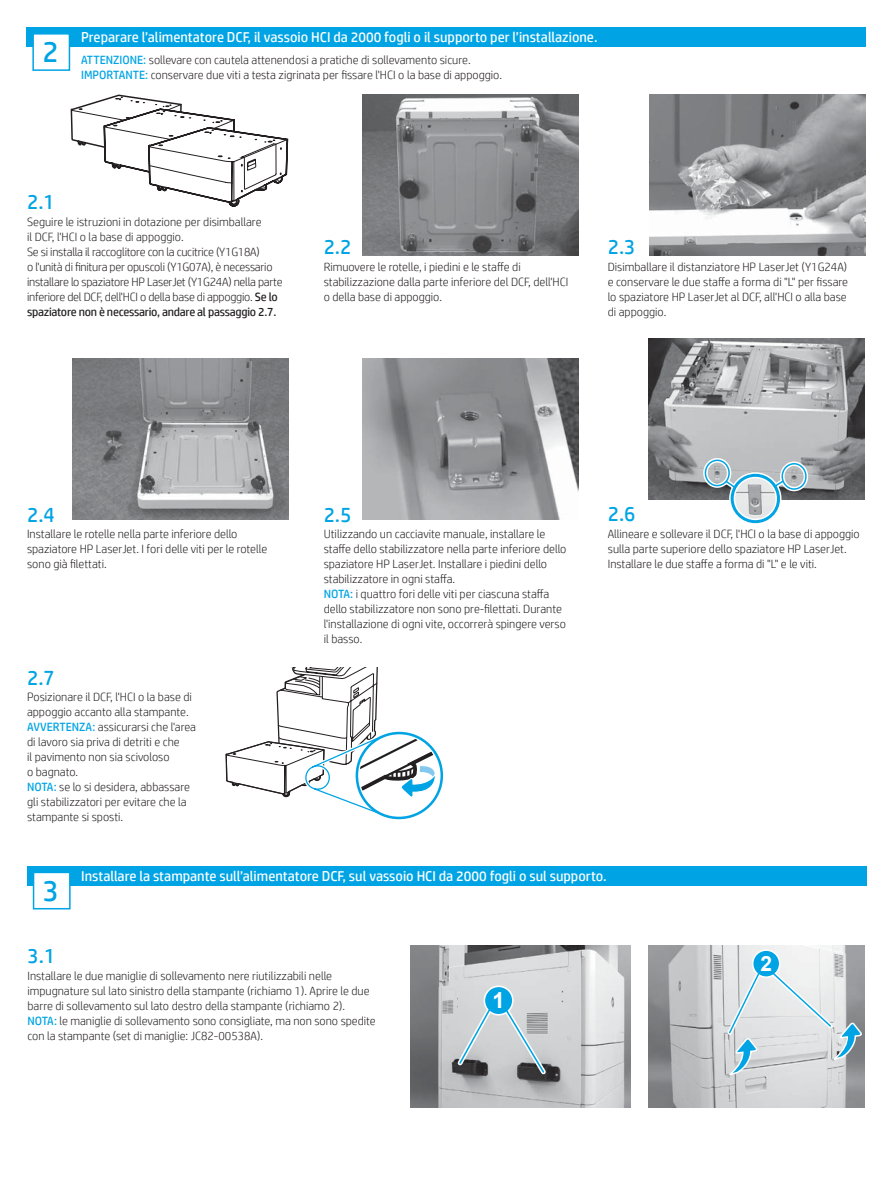
<style>
.page{position:relative;width:893px;height:1188px;background:#fff}
.page>*{position:absolute;margin:0;border:0;box-sizing:border-box;transform-origin:0 0}
.t1{font:30px "HP Simplified";color:#00a4e4}
.t2{font:21px "HP Simplified";color:#00a4e4}
.t3{font:14.25px "HP Simplified";color:#fff}
.t4{font:300 12px/15px "HP Simplified";color:#231f20}
.t5{font:300 12px/15px "HP Simplified";letter-spacing:-.02em;color:#231f20}
.s1{font-weight:400;color:#00a4e4}
.s2{font-weight:400}
</style>
<div class="page">
<img style="left:411px;top:945px;width:220px;height:163px">
<svg style="left:484px;top:986px;width:29px;height:29px"></svg>
<div style="left:484px;top:986px;width:30px;height:30px;border:2px solid #fff;border-radius:50%"></div>
<svg style="left:225px;top:668px;width:211px;height:152px"></svg>
<svg style="left:71px;top:95px;width:217px;height:112px"></svg>
<img style="left:648px;top:945px;width:216px;height:163px">
<svg style="left:753px;top:950px;width:27px;height:27px"></svg>
<div style="left:752px;top:949px;width:28px;height:29px;border:2px solid #fff;border-radius:50%"></div>
<img style="left:649px;top:94px;width:216px;height:162px">
<img style="left:362px;top:358px;width:216px;height:162px">
<div style="left:27px;top:866px;width:839px;height:20px;background:#00a4e4"></div>
<div style="left:33px;top:872px;width:38px;height:37px;background:#fff;border:2px solid #00a4e4"></div>
<div style="left:26px;top:28px;width:840px;height:19px;background:#00a4e4"></div>
<div style="left:32px;top:33px;width:38px;height:38px;background:#fff;border:2px solid #00a4e4"></div>
<img style="left:362px;top:94px;width:216px;height:162px">
<img style="left:72px;top:358px;width:216px;height:162px">
<img style="left:649px;top:339px;width:216px;height:161px">
<img style="left:736px;top:494px;width:39px;height:23px">
<div style="left:729px;top:472px;width:53px;height:52px;border:6px solid #fff;border-radius:50%"></div>
<svg style="left:701px;top:456px;width:109px;height:38px"></svg>
<div style="left:731px;top:474px;width:49px;height:49px;border:3px solid #00a4e4;border-radius:50%"></div>
<svg style="left:454px;top:992px;width:96px;height:86px"></svg>
<svg style="left:724px;top:955px;width:138px;height:122px"></svg>
<h1 class="t1" style="left:43px;top:32px;width:18px">2</h1>
<p class="t3" style="left:81px;top:28px;width:518px">Preparare l’alimentatore DCF, il vassoio HCI da 2000 fogli o il supporto per l’installazione.</p>
<p class="t4" style="left:81px;top:52px;width:423px"><span class="s1">ATTENZIONE:</span> sollevare con cautela attenendosi a pratiche di sollevamento sicure.<br><span class="s1">IMPORTANTE:</span> conservare due viti a testa zigrinata per fissare l'HCI o la base di appoggio.</p>
<h2 class="t2" style="left:27px;top:188px;width:29px">2.1</h2>
<p class="t5" style="left:27px;top:214px;width:257px">Seguire le istruzioni in dotazione per disimballare<br>il DCF, l'HCI o la base di appoggio.<br>Se si installa il raccoglitore con la cucitrice (Y1G18A)<br>o l'unità di finitura per opuscoli (Y1G07A), è necessario installare lo spaziatore HP LaserJet (Y1G24A) nella parte inferiore del DCF, dell'HCI o della base di appoggio. <span class="s2">Se lo spaziatore non è necessario, andare al passaggio 2.7.</span></p>
<h2 class="t2" style="left:324px;top:233px;width:29px">2.2</h2>
<h2 class="t2" style="left:608px;top:233px;width:29px">2.3</h2>
<p class="t4" style="left:324px;top:259px;width:246px">Rimuovere le rotelle, i piedini e le staffe di stabilizzazione dalla parte inferiore del DCF, dell'HCI o della base di appoggio.</p>
<p class="t4" style="left:608px;top:259px;width:242px;text-align:justify">Disimballare il distanziatore HP LaserJet (Y1G24A) e conservare le due staffe a forma di "L" per fissare lo spaziatore HP LaserJet al DCF, all'HCI o alla base di appoggio.</p>
<h2 class="t2" style="left:27px;top:501px;width:29px">2.4</h2>
<h2 class="t2" style="left:608px;top:500px;width:29px">2.6</h2>
<h2 class="t2" style="left:324px;top:500px;width:29px">2.5</h2>
<p class="t4" style="left:27px;top:526px;width:242px">Installare le rotelle nella parte inferiore dello spaziatore HP LaserJet. I fori delle viti per le rotelle sono già filettati.</p>
<p class="t4" style="left:324px;top:526px;width:244px">Utilizzando un cacciavite manuale, installare le staffe dello stabilizzatore nella parte inferiore dello spaziatore HP LaserJet. Installare i piedini dello stabilizzatore in ogni staffa.<br><span class="s1">NOTA:</span> i quattro fori delle viti per ciascuna staffa dello stabilizzatore non sono pre-filettati. Durante l'installazione di ogni vite, occorrerà spingere verso il basso.</p>
<p class="t4" style="left:608px;top:526px;width:254px">Allineare e sollevare il DCF, l'HCI o la base di appoggio sulla parte superiore dello spaziatore HP LaserJet.<br>Installare le due staffe a forma di "L" e le viti.</p>
<h2 class="t2" style="left:27px;top:664px;width:29px">2.7</h2>
<p class="t4" style="left:27px;top:689px;width:170px">Posizionare il DCF, l'HCI o la base di appoggio accanto alla stampante.<br><span class="s1">AVVERTENZA:</span> assicurarsi che l'area di lavoro sia priva di detriti e che<br>il pavimento non sia scivoloso<br>o bagnato.<br><span class="s1">NOTA:</span> se lo si desidera, abbassare gli stabilizzatori per evitare che la stampante si sposti.</p>
<h1 class="t1" style="left:43px;top:871px;width:18px">3</h1>
<h2 class="t2" style="left:27px;top:941px;width:29px">3.1</h2>
<p class="t3" style="left:81px;top:867px;width:527px">Installare la stampante sull’alimentatore DCF, sul vassoio HCI da 2000 fogli o sul supporto.</p>
<p class="t4" style="left:28px;top:968px;width:350px">Installare le due maniglie di sollevamento nere riutilizzabili nelle impugnature sul lato sinistro della stampante (richiamo 1). Aprire le due barre di sollevamento sul lato destro della stampante (richiamo 2).<br><span class="s1">NOTA:</span> le maniglie di sollevamento sono consigliate, ma non sono spedite con la stampante (set di maniglie: JC82-00538A).</p>
</div>
